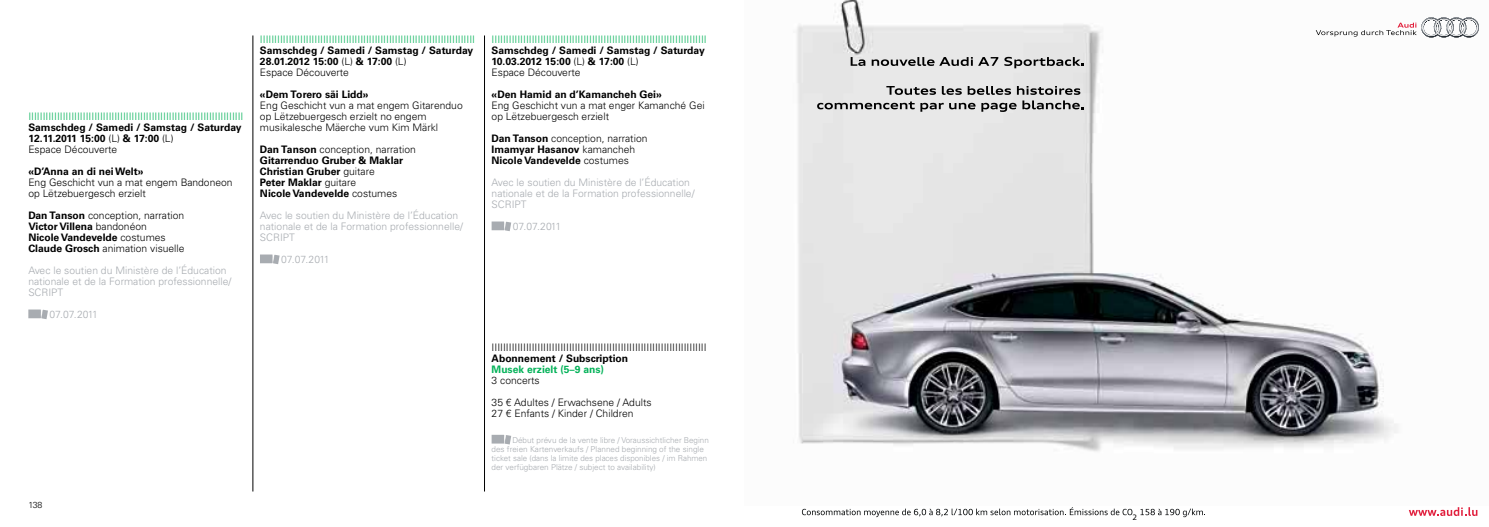
<style>
.page{position:relative;width:1489px;height:527px;background:#fff}
.page>*{position:absolute;margin:0;border:0;box-sizing:border-box;transform-origin:0 0}
.t1{font:300 10.25px/11px "Univers LT Pro 45";color:#000}
.t2{font:700 10.25px/11px "Univers LT Pro 65";color:#000}
.t3{font:300 10.25px/11px "Univers LT Pro 45";color:#a8acb1}
.t4{font:300 10.25px "Univers LT Pro 45";color:#04b259}
.t5{font:700 10.25px "Univers LT Pro 65";color:#04b259}
.t6{font:300 8.75px "Univers LT Pro 45";color:#000}
.t7{font:300 8.12px/8.8px "Univers LT Pro 45";color:#a8acb1}
.t8{font:7.5px "Audi Type";color:#000}
.s1{font-family:"Univers LT Pro 45";font-weight:300}
.s2{font-family:"Univers LT Pro 65";font-weight:700}
.s3{font-family:"Univers LT Pro 65";font-weight:700;color:#000}
.s4{color:#000}
</style>
<div class="page">
<svg style="left:28px;top:309px;width:20px;height:10px"></svg>
<svg style="left:491px;top:221px;width:20px;height:10px"></svg>
<svg style="left:491px;top:434px;width:20px;height:10px"></svg>
<hr style="left:252px;top:35px;width:1px;height:456px;background:#000">
<hr style="left:484px;top:35px;width:1px;height:456px;background:#000">
<svg style="left:260px;top:254px;width:19px;height:10px"></svg>
<img style="left:796px;top:0;width:683px;height:452px">
<svg style="left:850px;top:57px;width:15px;height:9px"></svg>
<svg style="left:871px;top:57px;width:101px;height:9px"></svg>
<svg style="left:978px;top:57px;width:20px;height:9px"></svg>
<svg style="left:1004px;top:57px;width:79px;height:11px"></svg>
<svg style="left:817px;top:86px;width:266px;height:26px;background:#b6b6b6"></svg>
<svg style="left:801px;top:507px;width:331px;height:9px"></svg>
<svg style="left:1140px;top:508px;width:65px;height:8px"></svg>
<svg style="left:1315px;top:17px;width:163px;height:20px"></svg>
<svg style="left:1408px;top:507px;width:69px;height:8px"></svg>
<p class="t4" style="left:28px;top:112px;width:217px">IIIIIIIIIIIIIIIIIIIIIIIIIIIIIIIIIIIIIIIIIIIIIIIIIIIIIIIIIIIIIIIIIIIIIIIIIII</p>
<p class="t2" style="left:28px;top:122px;width:215px">Samschdeg / Samedi / Samstag / Saturday<br>12.11.2011 15:00 <span class="s1">(L)</span> &amp; 17:00 <span class="s1">(L)</span></p>
<p class="t1" style="left:28px;top:144px;width:90px">Espace Découverte</p>
<p class="t2" style="left:28px;top:166px;width:117px">«D’Anna an di nei Welt»</p>
<p class="t1" style="left:28px;top:177px;width:206px">Eng Geschicht vun a mat engem Bandoneon op Lëtzebuergesch erzielt</p>
<p class="t1" style="left:28px;top:210px;width:157px"><span class="s2">Dan Tanson</span> conception, narration</p>
<p class="t2" style="left:28px;top:221px;width:139px">Victor Villena <span class="s1">bandonéon<br></span>Nicole Vandevelde <span class="s1">costumes</span></p>
<p class="t3" style="left:28px;top:238px;width:200px;line-height:22px"><span class="s3">Claude Grosch</span> <span class="s4">animation visuelle<br></span>Avec le soutien du Ministère de l’Éducation</p>
<p class="t3" style="left:28px;top:276px;width:204px">nationale et de la Formation professionnelle/<br>SCRIPT</p>
<p class="t3" style="left:49px;top:309px;width:50px">07.07.2011</p>
<p class="t6" style="left:28px;top:501px;width:16px">138</p>
<p class="t4" style="left:260px;top:36px;width:217px">IIIIIIIIIIIIIIIIIIIIIIIIIIIIIIIIIIIIIIIIIIIIIIIIIIIIIIIIIIIIIIIIIIIIIIIIIII</p>
<p class="t2" style="left:260px;top:46px;width:215px">Samschdeg / Samedi / Samstag / Saturday<br>28.01.2012 15:00 <span class="s1">(L)</span> &amp; 17:00 <span class="s1">(L)</span></p>
<p class="t1" style="left:260px;top:68px;width:90px">Espace Découverte</p>
<p class="t2" style="left:260px;top:90px;width:110px">«Dem Torero säi Lidd»</p>
<p class="t1" style="left:260px;top:101px;width:204px">Eng Geschicht vun a mat engem Gitarenduo op Lëtzebuergesch erzielt no engem musikalesche Mäerche vum Kim Märkl</p>
<p class="t1" style="left:260px;top:144px;width:157px"><span class="s2">Dan Tanson</span> conception, narration</p>
<p class="t2" style="left:260px;top:155px;width:145px">Gitarrenduo Gruber &amp; Maklar<br>Christian Gruber <span class="s1">guitare<br></span>Peter Maklar <span class="s1">guitare<br></span>Nicole Vandevelde <span class="s1">costumes</span></p>
<p class="t3" style="left:260px;top:210px;width:204px">Avec le soutien du Ministère de l’Éducation nationale et de la Formation professionnelle/<br>SCRIPT</p>
<p class="t3" style="left:281px;top:254px;width:50px">07.07.2011</p>
<p class="t4" style="left:491px;top:36px;width:217px">IIIIIIIIIIIIIIIIIIIIIIIIIIIIIIIIIIIIIIIIIIIIIIIIIIIIIIIIIIIIIIIIIIIIIIIIIII</p>
<p class="t2" style="left:491px;top:46px;width:215px">Samschdeg / Samedi / Samstag / Saturday<br>10.03.2012 15:00 <span class="s1">(L)</span> &amp; 17:00 <span class="s1">(L)</span></p>
<p class="t1" style="left:491px;top:68px;width:90px">Espace Découverte</p>
<p class="t2" style="left:491px;top:90px;width:172px">«Den Hamid an d’Kamancheh Gei»</p>
<p class="t1" style="left:491px;top:101px;width:214px">Eng Geschicht vun a mat enger Kamanché Gei op Lëtzebuergesch erzielt</p>
<p class="t1" style="left:491px;top:133px;width:157px"><span class="s2">Dan Tanson</span> conception, narration</p>
<p class="t2" style="left:491px;top:144px;width:145px">Imamyar Hasanov <span class="s1">kamancheh<br></span>Nicole Vandevelde <span class="s1">costumes</span></p>
<p class="t3" style="left:491px;top:177px;width:204px">Avec le soutien du Ministère de l’Éducation nationale et de la Formation professionnelle/<br>SCRIPT</p>
<p class="t3" style="left:512px;top:221px;width:50px">07.07.2011</p>
<p class="t1" style="left:491px;top:342px;width:217px">IIIIIIIIIIIIIIIIIIIIIIIIIIIIIIIIIIIIIIIIIIIIIIIIIIIIIIIIIIIIIIIIIIIIIIIIIII</p>
<p class="t2" style="left:491px;top:353px;width:138px">Abonnement / Subscription</p>
<p class="t5" style="left:491px;top:365px;width:114px">Musek erzielt (5–9 ans)</p>
<p class="t1" style="left:491px;top:370px;width:161px;line-height:22px">3 concerts<br>35 € Adultes / Erwachsene / Adults</p>
<p class="t1" style="left:491px;top:408px;width:143px">27 € Enfants / Kinder / Children</p>
<p class="t7" style="left:491px;top:436px;width:219px;text-indent:21px">Début prévu de la vente libre / Voraussichtlicher Beginn des freien Kartenverkaufs / Planned beginning of the single ticket sale (dans la limite des places disponibles / im Rahmen der verfügbaren Plätze / subject to availability)</p>
<p class="t8" style="left:1132px;top:514px;width:6px">2</p>
</div>
